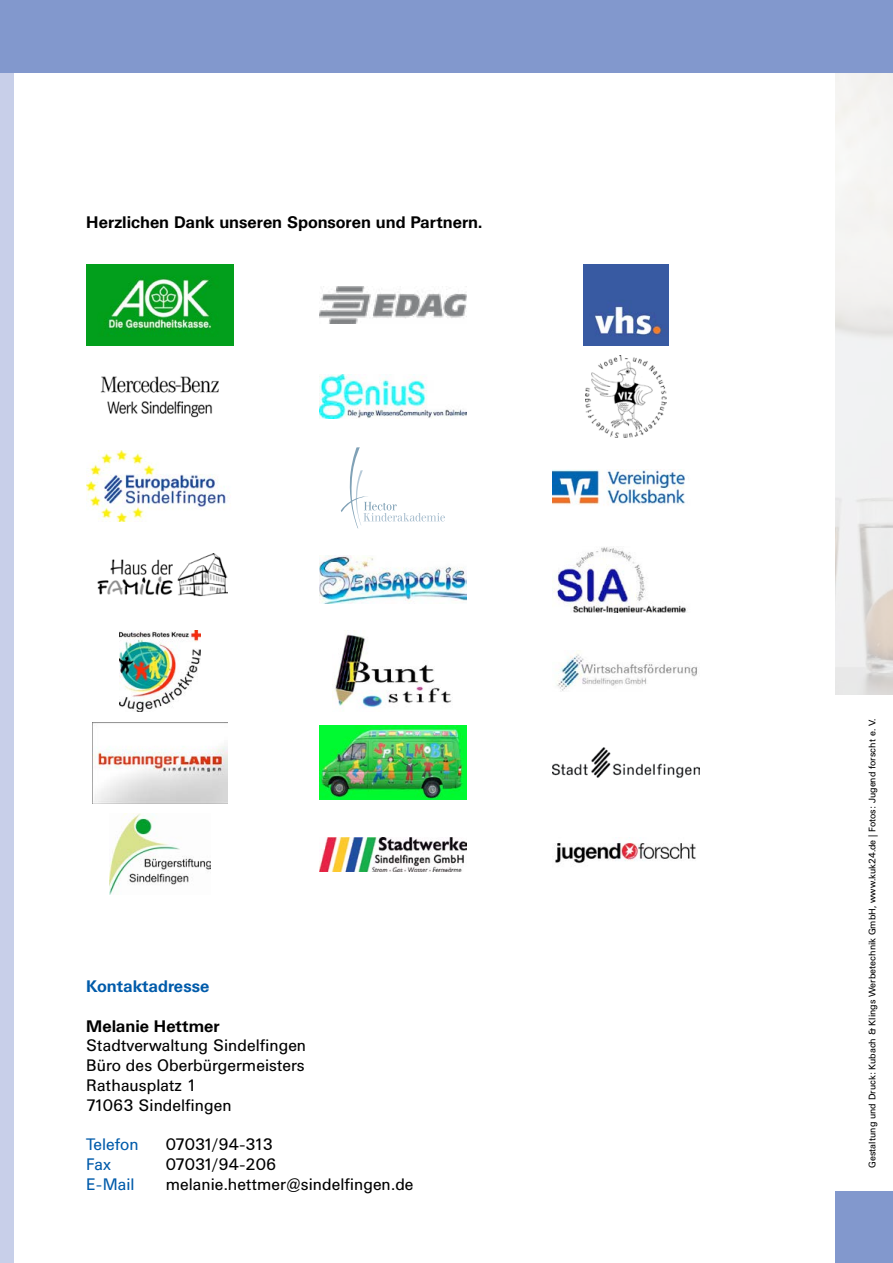
<style>
.page{position:relative;width:893px;height:1263px;background:#fff}
.page>*{position:absolute;margin:0;border:0;box-sizing:border-box;transform-origin:0 0}
.t1{font:16.5px/19.8px "Univers BQ";color:#000}
.t2{font:700 16.5px "Univers BQ";color:#000}
.t3{font:16.5px "Univers BQ";color:#005baa}
.t4{font:700 16.5px "Univers BQ";color:#005baa}
.t5{font:16.5px "Univers BQ";letter-spacing:-.06em;color:#000}
.t6{font:9.45px "Univers BQ";color:#000}
</style>
<div class="page">
<div style="left:0;top:0;width:14px;height:1263px;background:#c8cfe9"></div>
<div style="left:835px;top:1192px;width:58px;height:71px;background:#8298cd"></div>
<svg style="left:835px;top:72px;width:58px;height:623px;fill:#f1f2f2"></svg>
<div style="left:0;top:0;width:893px;height:72px;background:#8298cd"></div>
<img style="left:86px;top:264px;width:148px;height:81px">
<img style="left:100px;top:376px;width:119px;height:42px">
<img style="left:86px;top:450px;width:142px;height:72px">
<img style="left:97px;top:553px;width:130px;height:44px">
<img style="left:120px;top:630px;width:80px;height:82px">
<img style="left:92px;top:722px;width:136px;height:81px">
<img style="left:110px;top:814px;width:101px;height:81px">
<img style="left:319px;top:286px;width:148px;height:37px">
<img style="left:319px;top:374px;width:148px;height:44px">
<svg style="left:341px;top:447px;width:104px;height:82px"></svg>
<img style="left:319px;top:556px;width:148px;height:47px">
<img style="left:319px;top:726px;width:148px;height:73px">
<img style="left:319px;top:837px;width:148px;height:35px">
<img style="left:555px;top:837px;width:141px;height:27px">
<img style="left:583px;top:264px;width:85px;height:81px">
<img style="left:585px;top:356px;width:81px;height:81px">
<img style="left:552px;top:469px;width:133px;height:36px">
<img style="left:552px;top:547px;width:135px;height:65px">
<img style="left:557px;top:650px;width:141px;height:42px">
<img style="left:552px;top:747px;width:147px;height:31px">
<img style="left:334px;top:630px;width:118px;height:78px">
<p class="t2" style="left:86px;top:212px;width:398px">Herzlichen Dank unseren Sponsoren und Partnern.</p>
<p class="t4" style="left:86px;top:977px;width:125px">Kontaktadresse</p>
<p class="t2" style="left:86px;top:1016px;width:135px">Melanie Hettmer</p>
<p class="t1" style="left:86px;top:1036px;width:221px">Stadtverwaltung Sindelfingen<br>Büro des Oberbürgermeisters<br>Rathausplatz 1<br>71063 Sindelfingen</p>
<p class="t3" style="left:86px;top:1135px;width:54px">Telefon</p>
<p class="t5" style="left:166px;top:1135px;width:109px">07031/94-313</p>
<p class="t3" style="left:86px;top:1155px;width:26px">Fax</p>
<p class="t1" style="left:166px;top:1155px;width:112px">07031/94-206</p>
<p class="t3" style="left:86px;top:1175px;width:50px">E-Mail</p>
<p class="t1" style="left:166px;top:1175px;width:249px">melanie.hettmer@sindelfingen.de</p>
<p class="t6" style="left:867px;top:1168px;width:451px;rotate:-90deg">Gestaltung und Druck: Kubach &amp; Klings Werbetechnik GmbH, www.kuk24.de | Fotos: Jugend forscht e. V.</p>
</div>
